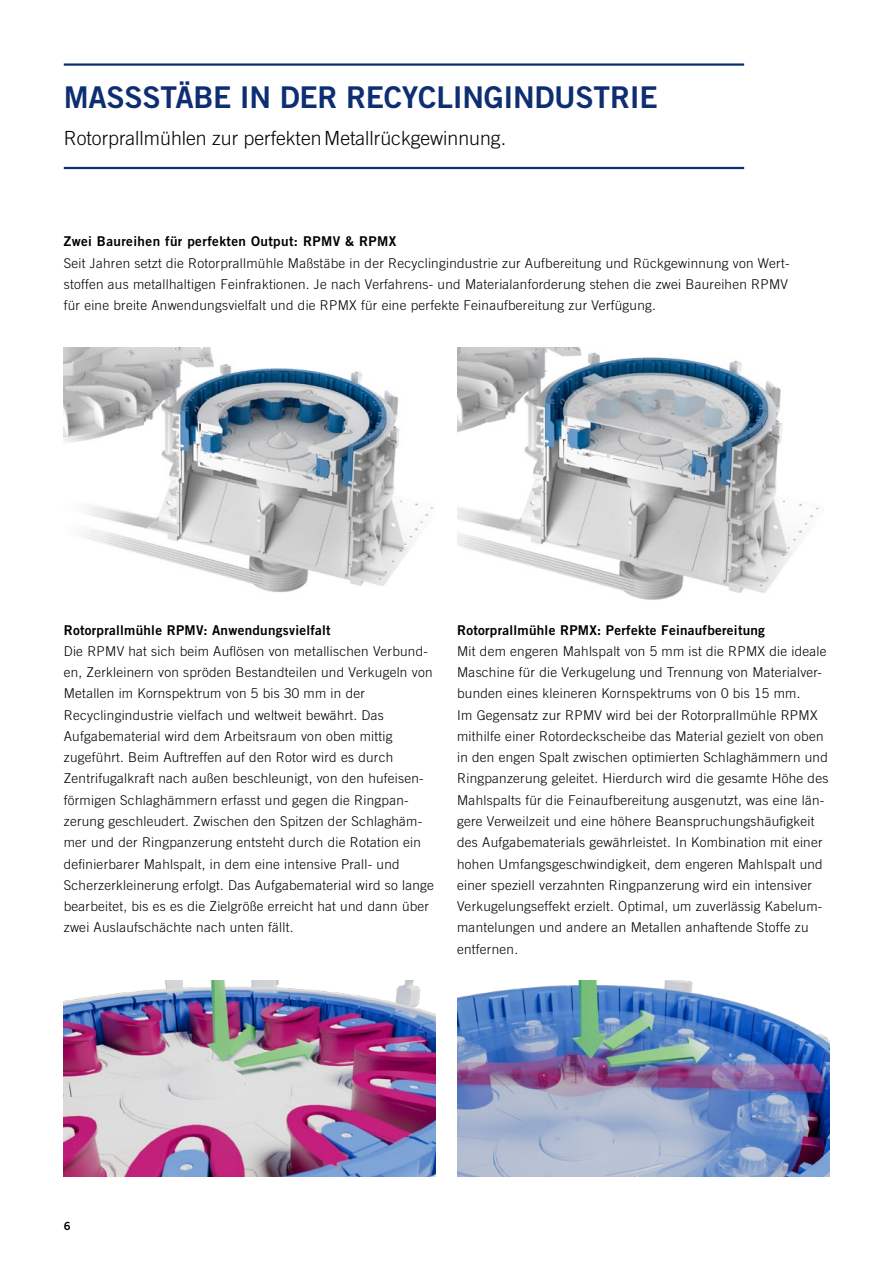
<style>
.page{position:relative;width:893px;height:1263px;background:#fff}
.page>*{position:absolute;margin:0;border:0;box-sizing:border-box;transform-origin:0 0}
.Head_20_22{font:30px "Trade Gothic LT Std Bd 2";letter-spacing:-.01em;color:#0e2e72}
.Head_20_22-2{font:300 19.5px "Trade Gothic LT Std";color:#000}
.Copy_9_11{font:300 13.5px/21.3px "Trade Gothic LT Std";letter-spacing:.02em;color:#000}
.Copy_9___11{font:300 13.5px/21.3px "Trade Gothic LT Std";letter-spacing:.02em;color:#000;text-align:justify}
.Copy_9_11-2{font:13.5px "Trade Gothic LT Std Bd 2";letter-spacing:.02em;color:#000}
.t1{font:11.25px "Trade Gothic LT Std Bd 2";color:#000}
</style>
<div class="page">
<hr style="left:64px;top:63px;width:680px;height:3px;background:#0e2e72">
<hr style="left:64px;top:167px;width:680px;height:2px;background:#0e2e72">
<img style="left:64px;top:980px;width:372px;height:197px">
<img style="left:64px;top:347px;width:369px;height:245px">
<img style="left:457px;top:980px;width:372px;height:197px">
<img style="left:457px;top:347px;width:362px;height:253px">
<p class="Head_20_22" style="left:64px;top:79px;width:595px">MASSSTÄBE IN DER RECYCLINGINDUSTRIE</p>
<p class="Head_20_22-2" style="left:64px;top:127px;width:444px">Rotorprallmühlen zur perfektenMetallrückgewinnung.</p>
<p class="Copy_9_11-2" style="left:64px;top:233px;width:334px">Zwei Baureihen für perfekten Output: RPMV &amp; RPMX</p>
<p class="Copy_9___11" style="left:64px;top:252px;width:727px">Seit Jahren setzt die Rotorprallmühle Maßstäbe in der Recyclingindustrie zur Aufbereitung und Rückgewinnung von Wert&shy;stoffen aus metallhaltigen Feinfraktionen. Je nach Verfahrens- und Materialanforderung stehen die zwei Baureihen RPMV für eine breite Anwendungsvielfalt und die RPMX für eine perfekte Feinaufbereitung zur Verfügung.</p>
<p class="Copy_9_11-2" style="left:64px;top:621px;width:268px">Rotorprallmühle RPMV: Anwendungsvielfalt</p>
<p class="Copy_9_11" style="left:64px;top:640px;width:372px">Die RPMV hat sich beim Auflösen von metallischen Verbund&shy;en, Zerkleinern von spröden Bestandteilen und Verkugeln von Metallen im Kornspektrum von 5 bis 30 mm in der Recyclingindustrie vielfach und weltweit bewährt. Das Aufgabematerial wird dem Arbeitsraum von oben mittig zugeführt. Beim Auftreffen auf den Rotor wird es durch Zentrifugalkraft nach außen beschleunigt, von den hufeisen&shy;förmigen Schlaghämmern erfasst und gegen die Ringpan&shy;zerung geschleudert. Zwischen den Spitzen der Schlaghäm&shy;mer und der Ringpanzerung entsteht durch die Rotation ein definierbarer Mahlspalt, in dem eine intensive Prall- und Scherzerkleinerung erfolgt. Das Aufgabematerial wird so lange bearbeitet, bis es es die Zielgröße erreicht hat und dann über zwei Auslaufschächte nach unten fällt.</p>
<p class="Copy_9_11-2" style="left:457px;top:621px;width:309px">Rotorprallmühle RPMX: Perfekte Feinaufbereitung</p>
<p class="Copy_9_11" style="left:457px;top:640px;width:373px">Mit dem engeren Mahlspalt von 5 mm ist die RPMX die ideale Maschine für die Verkugelung und Trennung von Materialver&shy;bunden eines kleineren Kornspektrums von 0 bis 15 mm.<br>Im Gegensatz zur RPMV wird bei der Rotorprallmühle RPMX mithilfe einer Rotordeckscheibe das Material gezielt von oben in den engen Spalt zwischen optimierten Schlaghämmern und Ringpanzerung geleitet. Hierdurch wird die gesamte Höhe des Mahlspalts für die Feinaufbereitung ausgenutzt, was eine län&shy;gere Verweilzeit und eine höhere Beanspruchungshäufigkeit des Aufgabematerials gewährleistet. In Kombination mit einer hohen Umfangsgeschwindigkeit, dem engeren Mahlspalt und einer speziell verzahnten Ringpanzerung wird ein intensiver Verkugelungseffekt erzielt. Optimal, um zuverlässig Kabelum&shy;mantelungen und andere an Metallen anhaftende Stoffe zu entfernen.</p>
<p class="t1" style="left:64px;top:1219px;width:8px">6</p>
</div>
